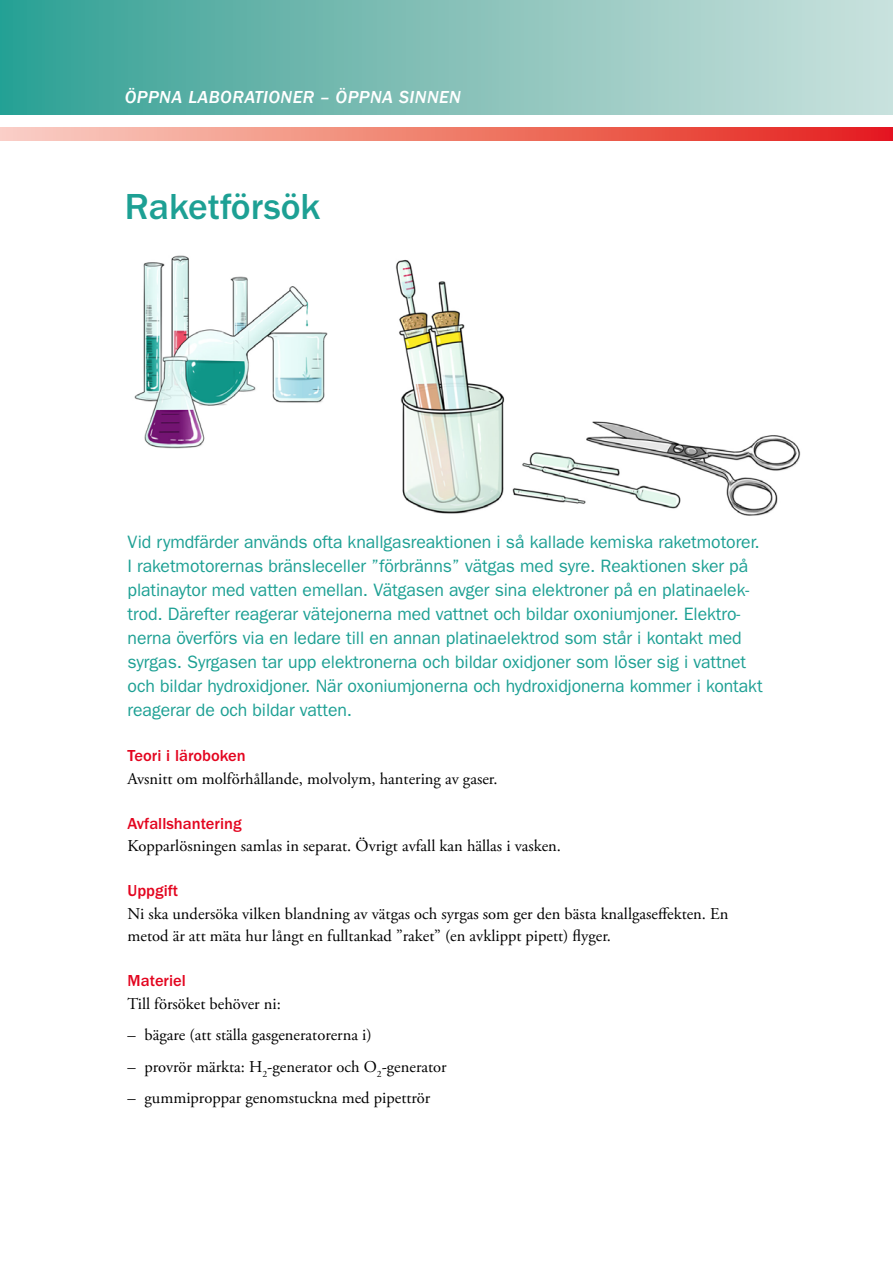
<style>
.page{position:relative;width:893px;height:1263px;background:#fff}
.page>*{position:absolute;margin:0;border:0;box-sizing:border-box;transform-origin:0 0}
.t1{font:500 37.5px "ITC Franklin Gothic Std";color:#1da094}
.t2{font:18px/24px "ITC Franklin Gothic Std";letter-spacing:-.005em;color:#1da094}
.t3{font:18px "ITC Franklin Gothic Std Med It";letter-spacing:.025em;color:#fff}
.t4{font:16.5px/22.5px "Adobe Garamond Pro";color:#000}
.t5{font:500 16.5px "ITC Franklin Gothic Std";color:#e3051f}
</style>
<div class="page">
<div style="left:0;top:0;width:893px;height:114px;background:linear-gradient(to right,#33a094,#cfe2dd)"></div>
<svg style="left:0;top:128px;width:893px;height:12px;background:#ef7a6d"></svg>
<img style="left:134px;top:255px;width:667px;height:261px">
<h1 class="t3" style="left:125px;top:87px;width:338px">ÖPPNA LABORATIONER – ÖPPNA SINNEN</h1>
<h2 class="t1" style="left:125px;top:186px;width:197px">Raketförsök</h2>
<p class="t2" style="left:128px;top:530px;width:637px">Vid rymdfärder används ofta knallgasreaktionen i så kallade kemiska raketmotorer.<br>I raketmotorernas bränsleceller ”förbränns” vätgas med syre. Reaktionen sker på platinaytor med vatten emellan. Vätgasen avger sina elektroner på en platinaelek&shy;trod. Därefter reagerar vätejonerna med vattnet och bildar oxoniumjoner. Elektro&shy;nerna överförs via en ledare till en annan platinaelektrod som står i kontakt med syrgas. Syrgasen tar upp elektronerna och bildar oxidjoner som löser sig i vattnet och bildar hydroxidjoner. När oxoniumjonerna och hydroxidjonerna kommer i kontakt reagerar de och bildar vatten.</p>
<h3 class="t5" style="left:128px;top:746px;width:120px">Teori i läroboken</h3>
<p class="t4" style="left:128px;top:768px;width:371px">Avsnitt om molförhållande, molvolym, hantering av gaser.</p>
<h3 class="t5" style="left:128px;top:814px;width:116px">Avfallshantering</h3>
<p class="t4" style="left:128px;top:835px;width:435px">Kopparlösningen samlas in separat. Övrigt avfall kan hällas i vasken.</p>
<h3 class="t5" style="left:128px;top:881px;width:52px">Uppgift</h3>
<p class="t4" style="left:128px;top:903px;width:602px">Ni ska undersöka vilken blandning av vätgas och syrgas som ger den bästa knallgaseffekten. En metod är att mäta hur långt en fulltankad ”raket” (en avklippt pipett) flyger.</p>
<h3 class="t5" style="left:128px;top:971px;width:60px">Materiel</h3>
<p class="t4" style="left:128px;top:993px;width:155px">Till försöket behöver ni:</p>
<p class="t4" style="left:128px;top:1024px;width:246px">– bägare (att ställa gasgeneratorerna i)</p>
<p class="t4" style="left:128px;top:1056px;width:321px">– provrör märkta: H<sub>2</sub>-generator och O<sub>2</sub>-generator</p>
<p class="t4" style="left:128px;top:1087px;width:304px">– gummiproppar genomstuckna med pipettrör</p>
</div>
